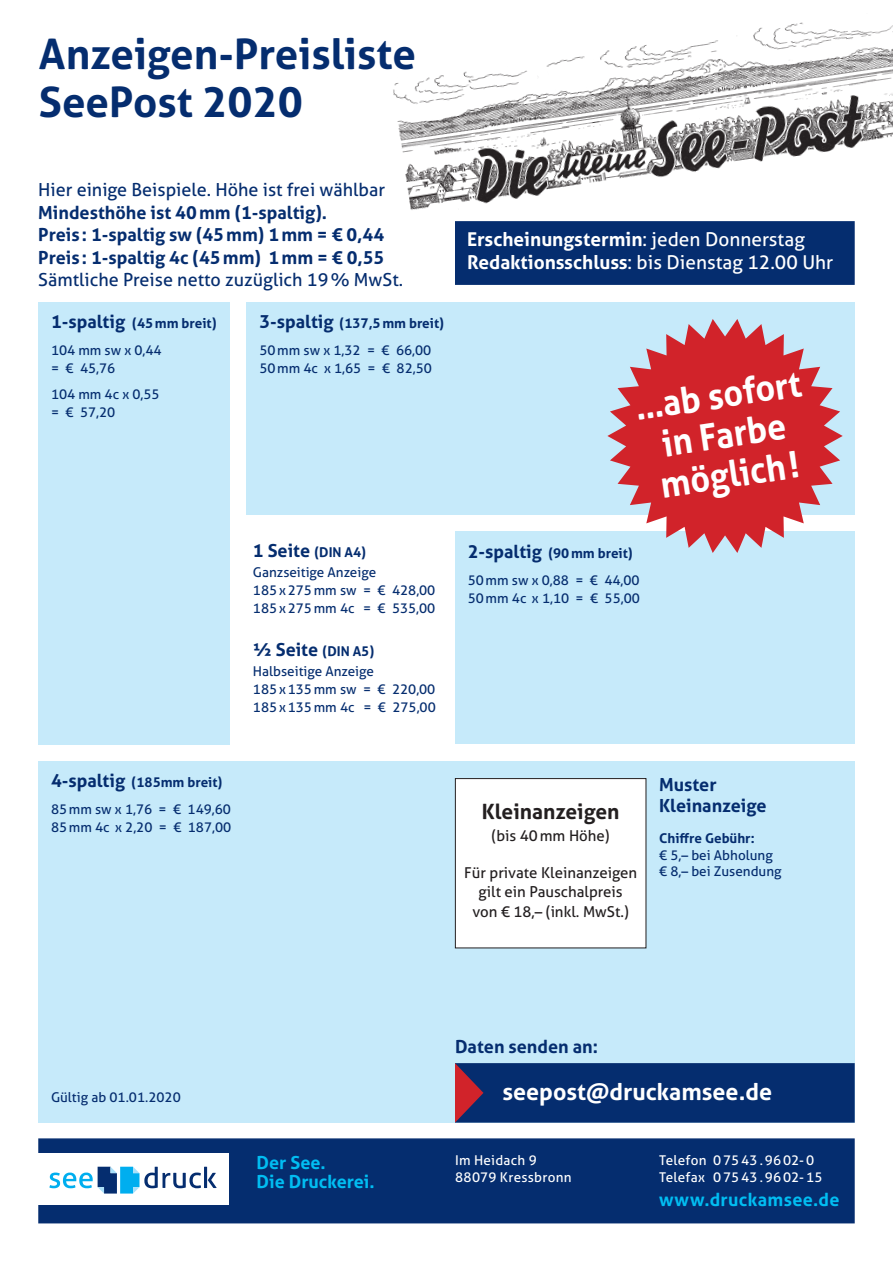
<style>
.page{position:relative;width:893px;height:1263px;background:#fff}
.page>*{position:absolute;margin:0;border:0;box-sizing:border-box;transform-origin:0 0}
.t1{font:700 42px/48px "Aller";color:#052d6f}
.t2{font:700 36.6px/40px "Aller";color:#fff;text-align:center;scale:.93 1}
.t3{font:700 23.25px "Aller";color:#fff}
.t4{font:700 21px "Aller";color:#231f20}
.t5{font:19.05px/23px "Aller";color:#fff}
.t6{font:700 18px/22.5px "Aller";color:#052d6f}
.t7{font:18px "Aller";color:#052d6f}
.t8{font:700 18px/19.8px "Aller";color:#01bdf2}
.t9{font:700 18px "Aller";letter-spacing:.02em;color:#01bdf2}
.t10{font:15px/19.5px "Aller";color:#231f20;text-align:center}
.t11{font:13.5px/27px "Aller";color:#052d6f}
.t12{font:13.5px/16.5px "Aller";letter-spacing:.02em;color:#fff}
.t13{font:700 13.5px "Aller";color:#052d6f}
.s1{font-weight:700;font-size:18px}
.s2{font-weight:700}
.s3{font-size:13.5px}
</style>
<div class="page">
<div style="left:247px;top:302px;width:608px;height:212px;background:#c6eafa"></div>
<div style="left:455px;top:531px;width:400px;height:213px;background:#c6eafa"></div>
<div style="left:38px;top:302px;width:192px;height:442px;background:#c6eafa"></div>
<div style="left:38px;top:761px;width:817px;height:362px;background:#c6eafa"></div>
<div style="left:455px;top:778px;width:191px;height:170px;background:#fff"></div>
<div style="left:455px;top:778px;width:191px;height:170px;border:1px solid #231f20"></div>
<svg style="left:455px;top:1063px;width:400px;height:60px;background:#0e2e6d"></svg>
<div style="left:38px;top:1138px;width:817px;height:85px;background:#052d6f;border:1px solid #052d6f"></div>
<div style="left:37px;top:1153px;width:192px;height:51px;background:#fff"></div>
<svg style="left:49px;top:1167px;width:168px;height:26px"></svg>
<div style="left:455px;top:221px;width:400px;height:64px;background:#052d6f"></div>
<img style="left:393px;top:22px;width:500px;height:188px">
<svg style="left:607px;top:319px;width:236px;height:234px;fill:#d1232a"></svg>
<h1 class="t1" style="left:39px;top:30px;width:379px">Anzeigen-Preisliste<br>SeePost 2020</h1>
<h3 class="t7" style="left:38px;top:179px;width:348px">Hier einige Beispiele. Höhe ist frei wählbar</h3>
<h3 class="t6" style="left:38px;top:201px;width:348px">Mindesthöhe ist 40mm (1-spaltig).<br>Preis : 1-spaltig sw (45mm) 1mm = € 0,44<br>Preis : 1-spaltig 4c (45mm) 1mm = € 0,55</h3>
<h3 class="t7" style="left:38px;top:269px;width:366px">Sämtliche Preise netto zuzüglich 19% MwSt.</h3>
<p class="t11" style="left:51px;top:310px;width:167px"><span class="s1">1-spaltig</span> <span class="s2">(45mm breit)<br></span>104 mm sw x 0,44</p>
<p class="t11" style="left:51px;top:355px;width:110px;line-height:26.5px">= € 45,76<br>104 mm 4c x 0,55</p>
<p class="t11" style="left:51px;top:399px;width:66px">= € 57,20</p>
<p class="t11" style="left:259px;top:310px;width:186px"><span class="s1">3-spaltig</span> <span class="s2">(137,5mm breit)<br></span>50mm sw x 1,32 = € 66,00</p>
<p class="t11" style="left:259px;top:355px;width:174px">50mm 4c x 1,65 = € 82,50</p>
<p class="t11" style="left:253px;top:543px;width:125px;line-height:19.5px"><span class="s1">1 Seite</span> <span class="s2">(DIN A4)<br></span>Ganzseitige Anzeige</p>
<p class="t11" style="left:253px;top:581px;width:184px;line-height:18px">185 x 275mm sw = € 428,00<br>185 x 275mm 4c = € 535,00</p>
<h3 class="t6" style="left:253px;top:639px;width:123px">1/2 Seite <span class="s3">(DIN A5)</span></h3>
<p class="t11" style="left:253px;top:662px;width:184px;line-height:18px">Halbseitige Anzeige<br>185 x 135mm sw = € 220,00<br>185 x 135mm 4c = € 275,00</p>
<h3 class="t5" style="left:467px;top:228px;width:368px"><span class="s2">Erscheinungstermin</span>: jeden Donnerstag<br><span class="s2">Redaktionsschluss</span>: bis Dienstag 12.00 Uhr</h3>
<h2 class="t2" style="left:632px;top:388px;width:182px;rotate:-9deg">…ab sofort in Farbe möglich!</h2>
<p class="t11" style="left:468px;top:539px;width:173px"><span class="s1">2-spaltig</span> <span class="s2">(90mm breit)<br></span>50mm sw x 0,88 = € 44,00</p>
<p class="t11" style="left:468px;top:584px;width:174px">50mm 4c x 1,10 = € 55,00</p>
<p class="t11" style="left:51px;top:769px;width:181px"><span class="s1">4-spaltig</span> <span class="s2">(185mm breit)<br></span>85mm sw x 1,76 = € 149,60</p>
<p class="t11" style="left:51px;top:814px;width:182px">85mm 4c x 2,20 = € 187,00</p>
<h3 class="t4" style="left:482px;top:799px;width:139px">Kleinanzeigen</h3>
<p class="t10" style="left:492px;top:826px;width:120px">(bis 40mm Höhe)</p>
<p class="t10" style="left:464px;top:862px;width:174px">Für private Kleinanzeigen gilt ein Pauschalpreis<br>von € 18,– (inkl. MwSt.)</p>
<h3 class="t6" style="left:659px;top:774px;width:109px;line-height:21px">Muster<br>Kleinanzeige</h3>
<p class="t13" style="left:659px;top:830px;width:97px">Chiffre Gebühr:</p>
<p class="t11" style="left:659px;top:847px;width:124px;line-height:16.2px">€ 5,– bei Abholung € 8,– bei Zusendung</p>
<p class="t11" style="left:51px;top:1084px;width:131px">Gültig ab 01.01.2020</p>
<h3 class="t8" style="left:257px;top:1152px;width:120px">Der See.<br>Die Druckerei.</h3>
<h3 class="t6" style="left:455px;top:1035px;width:144px">Daten senden an:</h3>
<h3 class="t3" style="left:502px;top:1077px;width:271px">seepost@druckamsee.de</h3>
<p class="t12" style="left:455px;top:1152px;width:118px">Im Heidach 9<br>88079 Kressbronn</p>
<p class="t12" style="left:659px;top:1152px;width:165px">Telefon 07543.9602-0<br>Telefax 07543.9602-15</p>
<h3 class="t9" style="left:659px;top:1188px;width:182px">www.druckamsee.de</h3>
</div>
